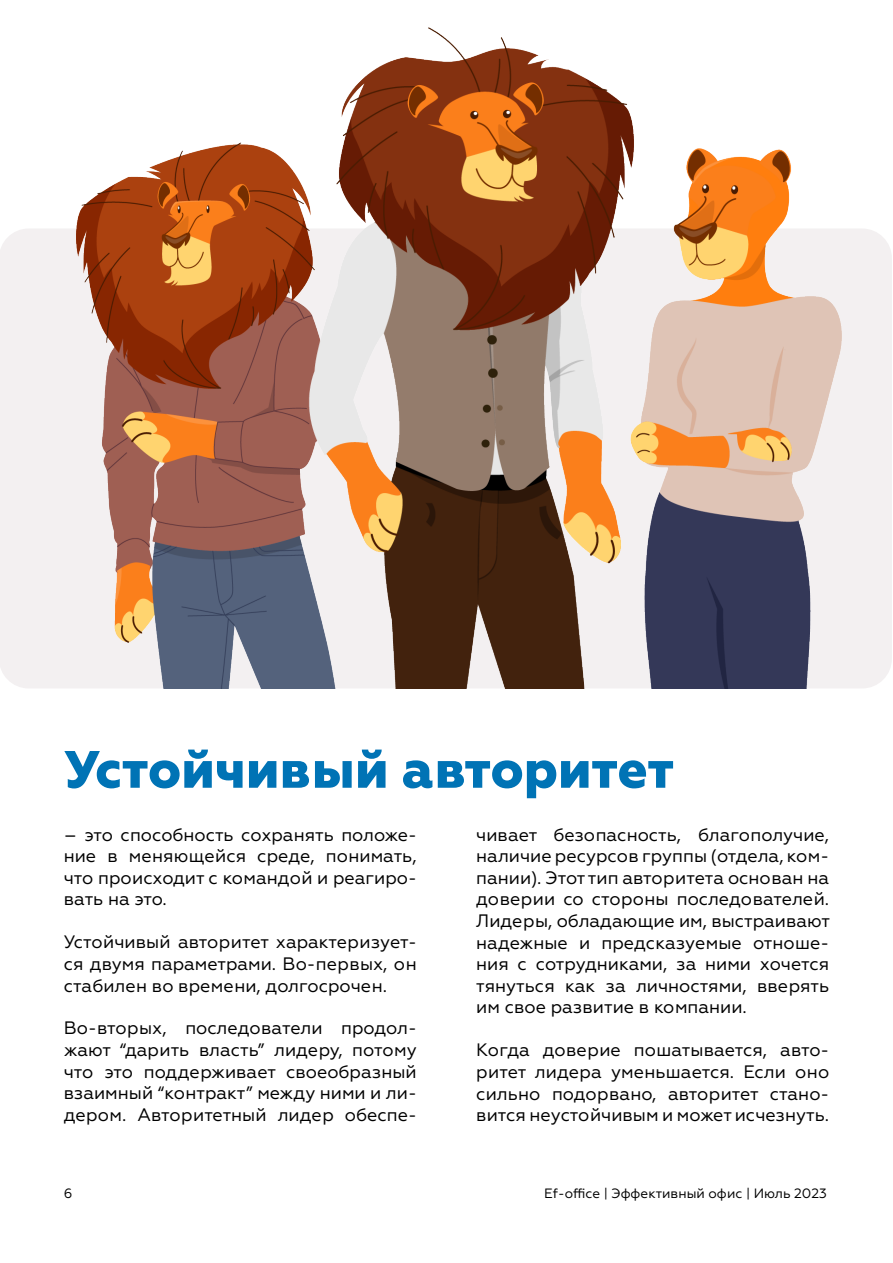
<style>
.page{position:relative;width:893px;height:1263px;background:#fff}
.page>*{position:absolute;margin:0;border:0;box-sizing:border-box;transform-origin:0 0}
.t1{font:800 52.5px "Geometria";color:#0073b5}
.t2{font:18px/21.6px "Geometria";color:#000;text-align:justify}
.t3{font:13.5px "Geometria";color:#000}
</style>
<div class="page">
<img style="left:0;top:142px;width:251px;height:546px">
<img style="left:251px;top:27px;width:383px;height:661px">
<img style="left:572px;top:130px;width:320px;height:558px">
<p class="t1" style="left:64px;top:738px;width:611px">Устойчивый авторитет</p>
<p class="t2" style="left:64px;top:824px;width:354px">– это способность сохранять положе&shy;ние в меняющейся среде, понимать, что происходит с командой и реагиро&shy;вать на это.</p>
<p class="t2" style="left:64px;top:931px;width:354px">Устойчивый авторитет характеризует&shy;ся двумя параметрами. Во-первых, он стабилен во времени, долгосрочен.</p>
<p class="t2" style="left:64px;top:1017px;width:354px">Во-вторых, последователи продол&shy;жают “дарить власть” лидеру, потому что это поддерживает своеобразный взаимный “контракт” между ними и ли&shy;дером. Авторитетный лидер обеспе-</p>
<p class="t2" style="left:476px;top:824px;width:355px">чивает безопасность, благополучие, наличие ресурсов группы (отдела, ком&shy;пании). Этот тип авторитета основан на доверии со стороны последователей.<br>Лидеры, обладающие им, выстраивают надежные и предсказуемые отноше&shy;ния с сотрудниками, за ними хочется тянуться как за личностями, вверять им свое развитие в компании.</p>
<p class="t2" style="left:476px;top:1039px;width:354px">Когда доверие пошатывается, авто&shy;ритет лидера уменьшается. Если оно сильно подорвано, авторитет стано&shy;вится неустой чивым и может исчезнуть.</p>
<p class="t3" style="left:64px;top:1185px;width:10px">6</p>
<p class="t3" style="left:544px;top:1185px;width:284px">Ef-office | Эффективный офис | Июль 2023</p>
</div>
